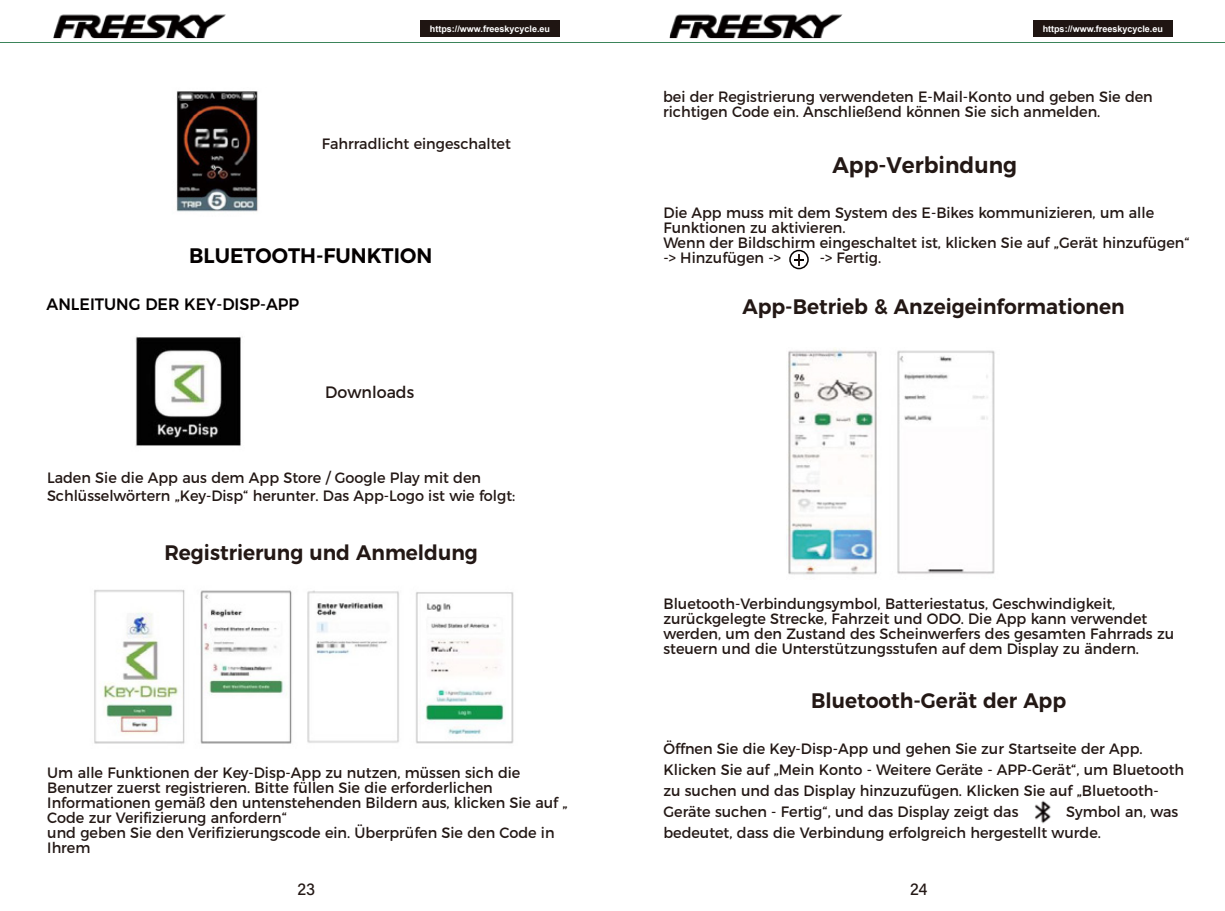
<style>
.page{position:relative;width:1225px;height:911px;background:#fff}
.page>*{position:absolute;margin:0;border:0;box-sizing:border-box;transform-origin:0 0}
.t1{font:600 22.5px "Montserrat";color:#231815;scale:.96 1}
.t2{font:600 21px "Montserrat";color:#231815;scale:.96 1}
.t3{font:600 21px "Montserrat";color:#040000;scale:.96 1}
.t4{font:500 16.5px "Montserrat";color:#040000;scale:.96 1}
.t5{font:16.5px "Montserrat";color:#231815;scale:.96 1}
.t6{font:15px/15px "Montserrat";color:#231815;scale:.96 1}
.t7{font:700 9px "Arial";color:#fff}
</style>
<div class="page">
<hr style="left:0;top:42px;width:1225px;height:1px;background:#3b845a">
<img style="left:53px;top:14px;width:173px;height:24px">
<div style="left:420px;top:20px;width:140px;height:17px;background:#1f1512"></div>
<img style="left:670px;top:14px;width:173px;height:24px">
<div style="left:1033px;top:20px;width:139px;height:17px;background:#1f1512"></div>
<img style="left:176px;top:91px;width:82px;height:121px">
<img style="left:135px;top:336px;width:106px;height:110px">
<img style="left:94px;top:590px;width:420px;height:154px">
<div style="left:789px;top:250px;width:20px;height:19px;border:2px solid #040000;border-radius:50%"></div>
<svg style="left:794px;top:254px;width:9px;height:12px"></svg>
<img style="left:1034px;top:800px;width:17px;height:24px">
<img style="left:786px;top:348px;width:209px;height:227px">
<p class="t7" style="left:430px;top:23px;width:122px">https://www.freeskycycle.eu</p>
<p class="t7" style="left:1042px;top:23px;width:122px">https://www.freeskycycle.eu</p>
<p class="t6" style="left:322px;top:135px;width:198px">Fahrradlicht eingeschaltet</p>
<h2 class="t3" style="left:189px;top:238px;width:255px">BLUETOOTH-FUNKTION</h2>
<p class="t4" style="left:47px;top:291px;width:265px">ANLEITUNG DER KEY-DISP-APP</p>
<p class="t5" style="left:325px;top:379px;width:94px">Downloads</p>
<p class="t6" style="left:47px;top:468px;width:489px;line-height:18px">Laden Sie die App aus dem App Store / Google Play mit den<br>Schlüsselwörtern „Key-Disp“ herunter. Das App-Logo ist wie folgt:</p>
<h2 class="t2" style="left:164px;top:535px;width:328px">Registrierung und Anmeldung</h2>
<p class="t6" style="left:47px;top:763px;width:543px">Um alle Funktionen der Key-Disp-App zu nutzen, müssen sich die Benutzer zuerst registrieren. Bitte füllen Sie die erforderlichen Informationen gemäß den untenstehenden Bildern aus, klicken Sie auf „ Code zur Verifizierung anfordern“<br>und geben Sie den Verifizierungscode ein. Überprüfen Sie den Code in Ihrem</p>
<p class="t6" style="left:663px;top:88px;width:512px">bei der Registrierung verwendeten E-Mail-Konto und geben Sie den richtigen Code ein. Anschließend können Sie sich anmelden.</p>
<h1 class="t1" style="left:832px;top:147px;width:194px">App-Verbindung</h1>
<p class="t6" style="left:663px;top:204px;width:549px">Die App muss mit dem System des E-Bikes kommunizieren, um alle Funktionen zu aktivieren.<br>Wenn der Bildschirm eingeschaltet ist, klicken Sie auf „Gerät hinzufügen“ -&gt; Hinzufügen -&gt;</p>
<p class="t6" style="left:820px;top:249px;width:66px">-&gt; Fertig.</p>
<h2 class="t2" style="left:742px;top:289px;width:400px">App-Betrieb &amp; Anzeigeinformationen</h2>
<p class="t6" style="left:663px;top:595px;width:533px">Bluetooth-Verbindungsymbol, Batteriestatus, Geschwindigkeit, zurückgelegte Strecke, Fahrzeit und ODO. Die App kann verwendet werden, um den Zustand des Scheinwerfers des gesamten Fahrrads zu steuern und die Unterstützungsstufen auf dem Display zu ändern.</p>
<h2 class="t2" style="left:811px;top:683px;width:267px">Bluetooth-Gerät der App</h2>
<p class="t6" style="left:663px;top:736px;width:544px;line-height:21px">Öffnen Sie die Key-Disp-App und gehen Sie zur Startseite der App.<br>Klicken Sie auf „Mein Konto - Weitere Geräte - APP-Gerät“, um Bluetooth zu suchen und das Display hinzuzufügen. Klicken Sie auf „Bluetooth-Geräte suchen - Fertig“, und das Display zeigt das</p>
<p class="t6" style="left:663px;top:799px;width:538px;line-height:21px;text-indent:403px">Symbol an, was bedeutet, dass die Verbindung erfolgreich hergestellt wurde.</p>
</div>
